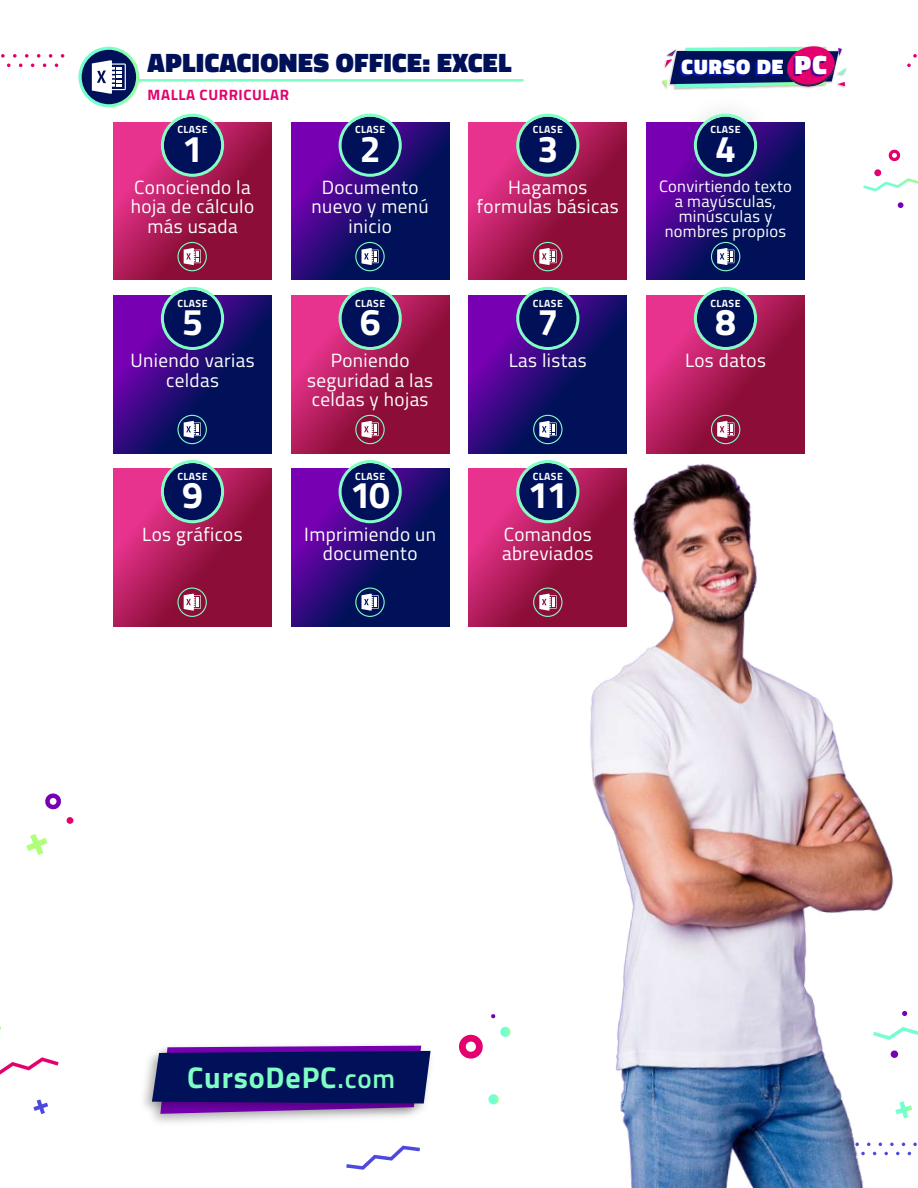
<style>
.page{position:relative;width:918px;height:1188px;background:#fff}
.page>*{position:absolute;margin:0;border:0;box-sizing:border-box;transform-origin:0 0}
.t1{font:700 37.35px "Titillium";color:#fff}
.t2{font:700 30px "Titillium";letter-spacing:.03em;color:#80ffc4}
.t3{font:900 27px "Titillium";letter-spacing:.02em;color:#001159}
.t4{font:900 21.3px "Titillium";letter-spacing:.05em;color:#fff}
.t5{font:19.2px/19.2px "Titillium";letter-spacing:.02em;color:#fff;text-align:center}
.t6{font:16.5px/15px "Titillium";letter-spacing:.02em;color:#fff;text-align:center}
.t7{font:700 15px "Titillium";letter-spacing:.04em;color:#e4006d}
.t8{font:700 10.5px "Titillium";letter-spacing:.04em;color:#fff}
.s1{font-size:26.85px}
.s2{font-weight:600;font-size:27px}
</style>
<div class="page">
<svg style="left:61px;top:54px;width:3px;height:4px"></svg>
<svg style="left:49px;top:54px;width:3px;height:4px"></svg>
<svg style="left:37px;top:54px;width:3px;height:4px"></svg>
<svg style="left:25px;top:54px;width:4px;height:4px"></svg>
<svg style="left:13px;top:54px;width:4px;height:4px"></svg>
<svg style="left:1px;top:54px;width:4px;height:4px"></svg>
<svg style="left:19px;top:64px;width:4px;height:3px"></svg>
<svg style="left:7px;top:64px;width:4px;height:3px"></svg>
<svg style="left:33px;top:1099px;width:15px;height:15px"></svg>
<svg style="left:26px;top:834px;width:21px;height:21px"></svg>
<svg style="left:459px;top:1034px;width:24px;height:25px"></svg>
<svg style="left:45px;top:793px;width:16px;height:17px"></svg>
<svg style="left:500px;top:1027px;width:11px;height:10px"></svg>
<svg style="left:488px;top:1094px;width:11px;height:11px"></svg>
<svg style="left:66px;top:817px;width:8px;height:7px"></svg>
<svg style="left:346px;top:1146px;width:74px;height:24px"></svg>
<svg style="left:0;top:1057px;width:59px;height:18px"></svg>
<svg style="left:491px;top:1014px;width:5px;height:5px"></svg>
<div style="left:874px;top:169px;width:7px;height:7px;background:#e4006d;border-radius:50%"></div>
<svg style="left:898px;top:202px;width:5px;height:6px"></svg>
<svg style="left:863px;top:178px;width:55px;height:13px"></svg>
<svg style="left:888px;top:149px;width:13px;height:13px"></svg>
<svg style="left:663px;top:46px;width:184px;height:43px;background:#675587"></svg>
<svg style="left:79px;top:47px;width:444px;height:60px"></svg>
<svg style="left:291px;top:122px;width:158px;height:158px;background:#290b78"></svg>
<svg style="left:647px;top:122px;width:157px;height:158px;background:#200c71"></svg>
<svg style="left:114px;top:295px;width:157px;height:158px;background:#280b77"></svg>
<svg style="left:469px;top:295px;width:158px;height:158px;background:#290b78"></svg>
<svg style="left:291px;top:469px;width:158px;height:157px;background:#290b78"></svg>
<svg style="left:114px;top:122px;width:157px;height:158px;background:#aa1a54"></svg>
<svg style="left:469px;top:122px;width:158px;height:158px;background:#ab1a55"></svg>
<svg style="left:291px;top:295px;width:158px;height:158px;background:#ab1a55"></svg>
<svg style="left:647px;top:295px;width:157px;height:149px;background:#ac1b56"></svg>
<svg style="left:114px;top:469px;width:157px;height:157px;background:#aa1a54"></svg>
<svg style="left:469px;top:469px;width:59px;height:157px;background:#c82670"></svg>
<svg style="left:161px;top:114px;width:63px;height:63px;background:#404575"></svg>
<svg style="left:339px;top:114px;width:63px;height:63px;background:#2d407b"></svg>
<svg style="left:516px;top:114px;width:63px;height:63px;background:#414576"></svg>
<img style="left:668px;top:88px;width:115px;height:115px">
<svg style="left:694px;top:114px;width:63px;height:63px;background:#2d3f78"></svg>
<svg style="left:161px;top:287px;width:63px;height:63px;background:#2e417b"></svg>
<svg style="left:339px;top:287px;width:63px;height:63px;background:#404576"></svg>
<svg style="left:516px;top:287px;width:63px;height:63px;background:#2e417b"></svg>
<svg style="left:694px;top:287px;width:63px;height:63px;background:#404676"></svg>
<svg style="left:161px;top:460px;width:63px;height:63px;background:#414676"></svg>
<svg style="left:339px;top:460px;width:63px;height:63px;background:#2e417b"></svg>
<svg style="left:516px;top:467px;width:12px;height:56px"></svg>
<svg style="left:177px;top:242px;width:30px;height:29px"></svg>
<svg style="left:355px;top:242px;width:30px;height:29px"></svg>
<svg style="left:533px;top:242px;width:30px;height:29px"></svg>
<svg style="left:711px;top:242px;width:29px;height:29px"></svg>
<svg style="left:177px;top:415px;width:30px;height:29px"></svg>
<svg style="left:355px;top:415px;width:30px;height:29px"></svg>
<svg style="left:533px;top:415px;width:30px;height:29px"></svg>
<svg style="left:711px;top:415px;width:29px;height:29px"></svg>
<svg style="left:177px;top:588px;width:30px;height:29px"></svg>
<svg style="left:355px;top:588px;width:30px;height:29px"></svg>
<img style="left:528px;top:444px;width:390px;height:744px">
<img style="left:143px;top:1045px;width:279px;height:76px">
<svg style="left:152px;top:1046px;width:279px;height:68px;background:#272071"></svg>
<svg style="left:913px;top:54px;width:4px;height:4px"></svg>
<svg style="left:907px;top:64px;width:4px;height:3px"></svg>
<h3 class="t3" style="left:148px;top:42px;width:365px">APLICACIONES OFFICE: EXCEL</h3>
<p class="t7" style="left:148px;top:83px;width:143px">MALLA CURRICULAR</p>
<p class="t4" style="left:682px;top:51px;width:147px">CURSO DE <span class="s1">PC</span></p>
<p class="t8" style="left:178px;top:122px;width:32px">CLASE</p>
<h1 class="t1" style="left:182px;top:120px;width:22px">1</h1>
<p class="t8" style="left:355px;top:122px;width:32px">CLASE</p>
<h1 class="t1" style="left:360px;top:120px;width:22px">2</h1>
<p class="t8" style="left:533px;top:122px;width:32px">CLASE</p>
<h1 class="t1" style="left:537px;top:120px;width:22px">3</h1>
<p class="t8" style="left:710px;top:122px;width:32px">CLASE</p>
<h1 class="t1" style="left:715px;top:120px;width:22px">4</h1>
<p class="t5" style="left:131px;top:177px;width:125px">Conociendo la hoja de cálculo más usada</p>
<p class="t5" style="left:312px;top:177px;width:119px">Documento nuevo y menú inicio</p>
<p class="t5" style="left:477px;top:177px;width:143px">Hagamos formulas básicas</p>
<p class="t6" style="left:659px;top:178px;width:134px">Convirtiendo texto a mayúsculas, minúsculas y nombres propios</p>
<p class="t8" style="left:178px;top:295px;width:32px">CLASE</p>
<h1 class="t1" style="left:182px;top:293px;width:22px">5</h1>
<p class="t8" style="left:355px;top:295px;width:32px">CLASE</p>
<h1 class="t1" style="left:360px;top:293px;width:22px">6</h1>
<p class="t8" style="left:533px;top:295px;width:32px">CLASE</p>
<h1 class="t1" style="left:537px;top:293px;width:22px">7</h1>
<p class="t8" style="left:710px;top:295px;width:32px">CLASE</p>
<h1 class="t1" style="left:715px;top:293px;width:22px">8</h1>
<p class="t5" style="left:130px;top:350px;width:126px">Uniendo varias celdas</p>
<p class="t5" style="left:307px;top:350px;width:127px">Poniendo seguridad a las celdas y hojas</p>
<p class="t5" style="left:509px;top:350px;width:80px">Las listas</p>
<p class="t5" style="left:685px;top:350px;width:82px">Los datos</p>
<p class="t8" style="left:178px;top:468px;width:32px">CLASE</p>
<h1 class="t1" style="left:182px;top:467px;width:22px">9</h1>
<p class="t8" style="left:355px;top:468px;width:32px">CLASE</p>
<h1 class="t1" style="left:350px;top:467px;width:41px">10</h1>
<p class="t8" style="left:533px;top:468px;width:32px">CLASE</p>
<h1 class="t1" style="left:528px;top:467px;width:41px">11</h1>
<p class="t5" style="left:142px;top:523px;width:102px">Los gráficos</p>
<p class="t5" style="left:304px;top:523px;width:133px">Imprimiendo un documento</p>
<p class="t5" style="left:502px;top:523px;width:93px;text-align:left">Comandos abreviados</p>
<h2 class="t2" style="left:187px;top:1055px;width:209px">CursoDePC<span class="s2">.com</span></h2>
</div>
